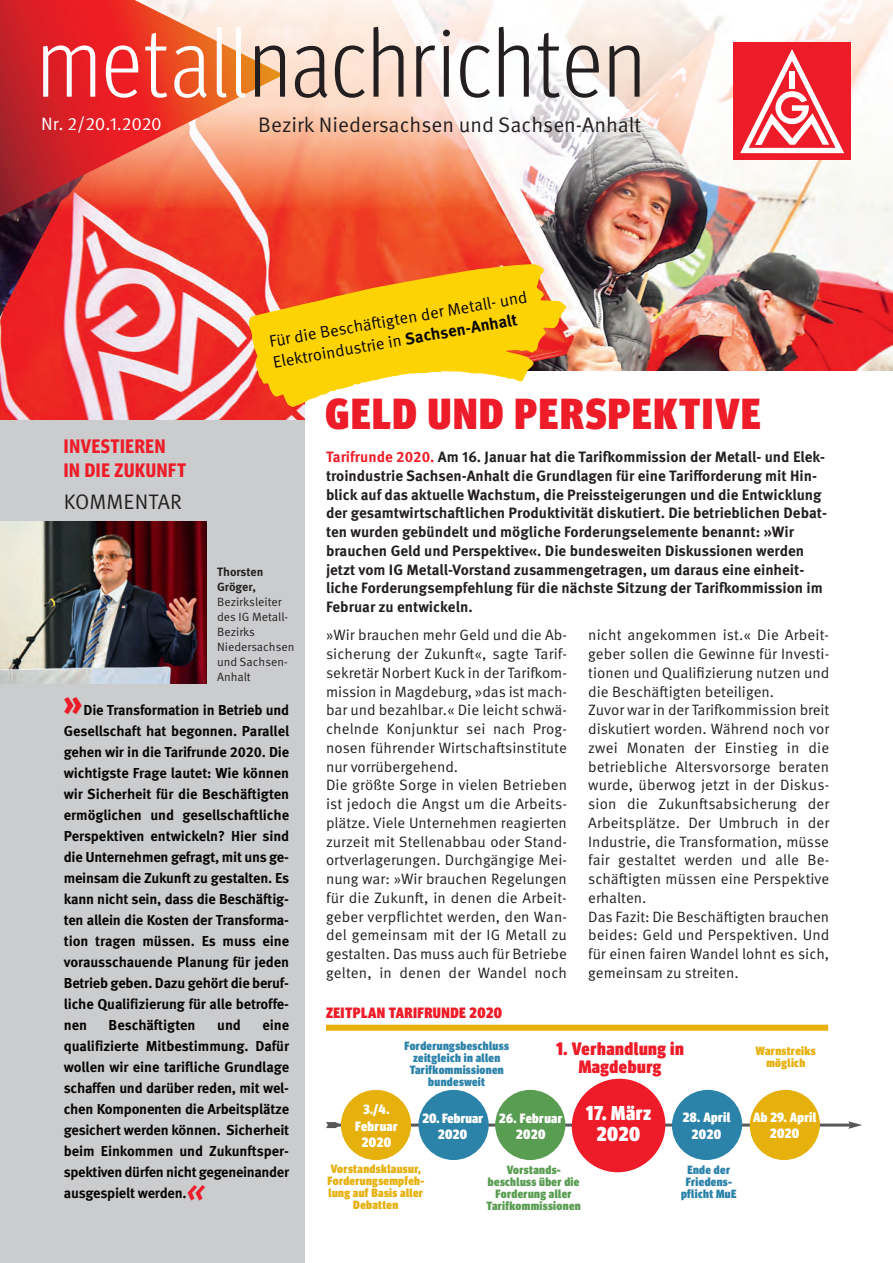
<style>
.page{position:relative;width:893px;height:1263px;background:#fff}
.page>*{position:absolute;margin:0;border:0;box-sizing:border-box;transform-origin:0 0}
.t1{font:300 condensed 97.05px "Meta Head IGM";letter-spacing:.03em;color:#231f20}
.t2{font:900 condensed 43.5px "Meta Head IGM";letter-spacing:.04em;color:#ee1c28}
.t3{font:700 37.5px "Meta Headline Cond OT";color:#ee1c28}
.t4{font:italic 700 33px "Meta IGM";color:#ee1c28}
.t5{font:21px "Meta IGM";color:#231f20}
.t6{font:900 condensed 20.1px/21.1px "Meta Head IGM";letter-spacing:.03em;color:#fff;text-align:center}
.t7{font:700 19.5px/24px "Meta Headline Cond OT";letter-spacing:.035em;color:#ee1c28}
.t8{font:900 condensed 18px/18px "Meta Head IGM";letter-spacing:.03em;color:#ee1c28;text-align:center}
.t9{font:18px "Meta IGM";color:#fff}
.t10{font:16.5px/21px "Meta IGM";color:#080505}
.t11{font:15px/18.8px "Meta IGM";color:#231f20}
.t12{font:700 15px/18.8px "Meta IGM";color:#231f20}
.t13{font:900 condensed 15px "Meta Head IGM";letter-spacing:.03em;color:#ee1c28}
.t14{font:700 14.4px/21px "Meta IGM";letter-spacing:-.015em;color:#080505;text-align:justify}
.t15{font:900 condensed 13.5px/16.2px "Meta Head IGM";letter-spacing:.03em;color:#fff;text-align:center}
.t16{font:900 condensed 13.5px/16.2px "Meta Head IGM";letter-spacing:.01em;color:#fff;text-align:center}
.t17{font:900 condensed 12px/12px "Meta Head IGM";letter-spacing:.03em;color:#2c83aa;text-align:center}
.t18{font:900 condensed 12px/12px "Meta Head IGM";letter-spacing:.03em;color:#e6b00d;text-align:center}
.t19{font:12px/15px "Meta IGM";color:#231f20}
.t20{font:900 condensed 12px/12px "Meta Head IGM";letter-spacing:.03em;color:#599d52;text-align:center}
.t21{font:700 12px/15px "Meta IGM";color:#231f20}
.s1{color:#fff}
.s2{font-weight:700}
.s3{color:#ee1c28}
</style>
<div class="page">
<img style="left:0;top:211px;width:893px;height:209px">
<img style="left:284px;top:0;width:609px;height:211px">
<svg style="left:0;top:0;width:284px;height:230px;background:#e1594b"></svg>
<div style="left:733px;top:43px;width:118px;height:117px;background:#ee1c28"></div>
<svg style="left:740px;top:49px;width:104px;height:105px"></svg>
<div style="left:0;top:420px;width:305px;height:843px;background:#cbccce"></div>
<div style="left:305px;top:371px;width:588px;height:71px;background:#fff"></div>
<svg style="left:224px;top:310px;width:2px;height:110px"></svg>
<svg style="left:249px;top:264px;width:318px;height:143px;fill:#fed304"></svg>
<hr style="left:337px;top:1123px;width:514px;height:3px;background:#57585a">
<svg style="left:326px;top:1122px;width:13px;height:6px"></svg>
<svg style="left:848px;top:1121px;width:14px;height:8px"></svg>
<svg style="left:571px;top:1079px;width:95px;height:93px"></svg>
<div style="left:672px;top:1090px;width:70px;height:70px;background:#2c83aa;border-radius:50%"></div>
<div style="left:749px;top:1090px;width:71px;height:70px;background:#e6b00d;border-radius:50%"></div>
<div style="left:418px;top:1090px;width:71px;height:70px;background:#2c83aa;border-radius:50%"></div>
<div style="left:341px;top:1090px;width:70px;height:70px;background:#e6b00d;border-radius:50%"></div>
<div style="left:495px;top:1090px;width:70px;height:70px;background:#599d52;border-radius:50%"></div>
<div style="left:326px;top:1025px;width:502px;height:6px;background:#e6b00d"></div>
<img style="left:0;top:521px;width:207px;height:163px">
<h1 class="t1" style="left:38px;top:6px;width:608px"><span class="s1">metall</span>nachrichten</h1>
<h3 class="t5" style="left:258px;top:117px;width:384px">Bezirk Niedersachsen und Sachsen-Anhalt</h3>
<p class="t9" style="left:41px;top:117px;width:122px">Nr. 2/20.1.2020</p>
<p class="t10" style="left:268px;top:332px;width:263px;rotate:-10deg">Für die Beschäft igten der Metall- und<br>Elektroindustrie in <span class="s2">Sachsen-Anhalt</span></p>
<h3 class="t7" style="left:64px;top:434px;width:124px">INVESTIEREN<br>IN DIE ZUKUNFT</h3>
<h3 class="t5" style="left:64px;top:494px;width:119px">KOMMENTAR</h3>
<p class="t21" style="left:217px;top:565px;width:48px">Thorsten<br>Gröger,</p>
<p class="t19" style="left:217px;top:595px;width:79px">Bezirksleiter des IG Metall-<br>Bezirks<br>Niedersachsen und Sachsen-<br>Anhalt</p>
<h3 class="t3" style="left:64px;top:680px;width:20px">»</h3>
<p class="t14" style="left:64px;top:700px;width:227px;text-indent:20px">Die Transformation in Betrieb und Gesellschaft hat begonnen. Parallel gehen wir in die Tarifrunde 2020. Die wichtigste Frage lautet: Wie können wir Sicherheit für die Beschäftigten ermöglichen und gesellschaftliche Perspektiven entwickeln? Hier sind die Unternehmen gefragt, mit uns ge&shy;meinsam die Zukunft zu ge stalten. Es kann nicht sein, dass die Beschäftig&shy;ten allein die Kosten der Transforma&shy;tion tragen müssen. Es muss eine vorausschauende Planung für jeden Betrieb geben. Dazu gehört die beruf&shy;liche Qualifizierung für alle betroffe&shy;nen</p>
<p class="t14" style="left:109px;top:1015px;width:88px">Beschäftigten</p>
<p class="t14" style="left:217px;top:1015px;width:25px">und</p>
<p class="t14" style="left:64px;top:1015px;width:227px;text-indent:199px">eine qualifizierte Mitbestimmung. Dafür wollen wir eine tarifliche Grundlage schaffen und darüber reden, mit wel&shy;chen Komponenten die Arbeitsplätze gesichert werden können. Sicherheit beim Einkommen und Zukunftsper&shy;spektiven dürfen nicht gegeneinander ausgespielt werden.</p>
<h3 class="t4" style="left:186px;top:1176px;width:20px">«</h3>
<h2 class="t2" style="left:326px;top:398px;width:437px">GELD UND PERSPEKTIVE</h2>
<p class="t12" style="left:326px;top:449px;width:502px"><span class="s3">Tarifrunde 2020.</span> Am 16. Januar hat die Tarifkommission der Metall- und Elek&shy;troindustrie Sachsen-Anhalt die Grundlagen für eine Tarifforderung mit Hin&shy;blick auf das aktuelle Wachstum, die Preissteigerungen und die Entwicklung der gesamtwirtschaftlichen Produktivität diskutiert. Die betrieblichen Debat&shy;ten wurden gebündelt und mögliche Forderungselemente benannt: »Wir brauchen Geld und Perspektive«. Die bundesweiten Diskussionen werden jetzt vom IG Metall-Vorstand zusammengetragen, um daraus eine einheit - liche Forderungsempfehlung für die nächste Sitzung der Tarifkommission im Februar zu entwickeln.</p>
<p class="t11" style="left:326px;top:627px;width:243px">»Wir brauchen mehr Geld und die Ab&shy;sicherung der Zukunft«, sagte Tarif - sekretär Norbert Kuck in der Tarifkom&shy;mission in Magdeburg, »das ist mach&shy;bar und bezahlbar.« Die leicht schwä&shy;chelnde Konjunktur sei nach Prog&shy;nosen führender Wirtschaftsinstitute nur vorrübergehend.<br>Die größte Sorge in vielen Betrieben ist jedoch die Angst um die Arbeits&shy;plätze. Viele Unternehmen reagierten zurzeit mit Stellenabbau oder Stand&shy;ortverlagerungen. Durchgängige Mei&shy;nung war: »Wir brauchen Regelungen für die Zukunft, in denen die Arbeit&shy;geber verpflichtet werden, den Wan&shy;del gemeinsam mit der IG Metall zu gestalten. Das muss auch für Betriebe gelten, in denen der Wandel noch</p>
<p class="t11" style="left:588px;top:627px;width:243px">nicht angekommen ist.« Die Arbeit&shy;geber sollen die Gewinne für Investi&shy;tionen und Qualifizierung nutzen und die Beschäftigten beteiligen.<br>Zuvor war in der Tarifkommission breit diskutiert worden. Während noch vor zwei Monaten der Einstieg in die betriebliche Altersvorsorge beraten wurde, überwog jetzt in der Diskus&shy;sion die Zukunftsabsicherung der Arbeitsplätze. Der Umbruch in der Industrie, die Transformation, müsse fair gestaltet werden und alle Be - schäftigten müssen eine Perspektive erhalten.<br>Das Fazit: Die Beschäftigten brauchen beides: Geld und Perspektiven. Und für einen fairen Wandel lohnt es sich, gemeinsam zu streiten.</p>
<p class="t13" style="left:326px;top:1007px;width:178px">ZEITPLAN TARIFRUNDE 2020</p>
<p class="t17" style="left:404px;top:1041px;width:106px">Forderungsbeschluss zeitgleich in allen<br>Tarifkommissionen bundesweit</p>
<p class="t8" style="left:556px;top:1041px;width:129px">1. Verhandlung in<br>Magdeburg</p>
<p class="t15" style="left:355px;top:1102px;width:44px">3./4.<br>Februar<br>2020</p>
<p class="t16" style="left:422px;top:1111px;width:62px">20. Februar<br>2020</p>
<p class="t15" style="left:499px;top:1111px;width:65px">26. Februar<br>2020</p>
<h3 class="t6" style="left:586px;top:1104px;width:67px">17. März<br>2020</h3>
<p class="t18" style="left:328px;top:1164px;width:98px">Vorstandsklausur,<br>Forderungsempfeh&shy;lung auf Basis aller<br>Debatten</p>
<p class="t20" style="left:487px;top:1165px;width:96px">Vorstands&shy;beschluss über die<br>Forderung aller<br>Tarifkommissionen</p>
<p class="t15" style="left:683px;top:1111px;width:49px">28. April<br>2020</p>
<p class="t17" style="left:681px;top:1165px;width:57px">Ende der<br>Friedens&shy;pflicht MuE</p>
<p class="t18" style="left:756px;top:1046px;width:61px">Warnstreiks möglich</p>
<p class="t15" style="left:753px;top:1110px;width:65px">Ab 29. April<br>2020</p>
</div>
